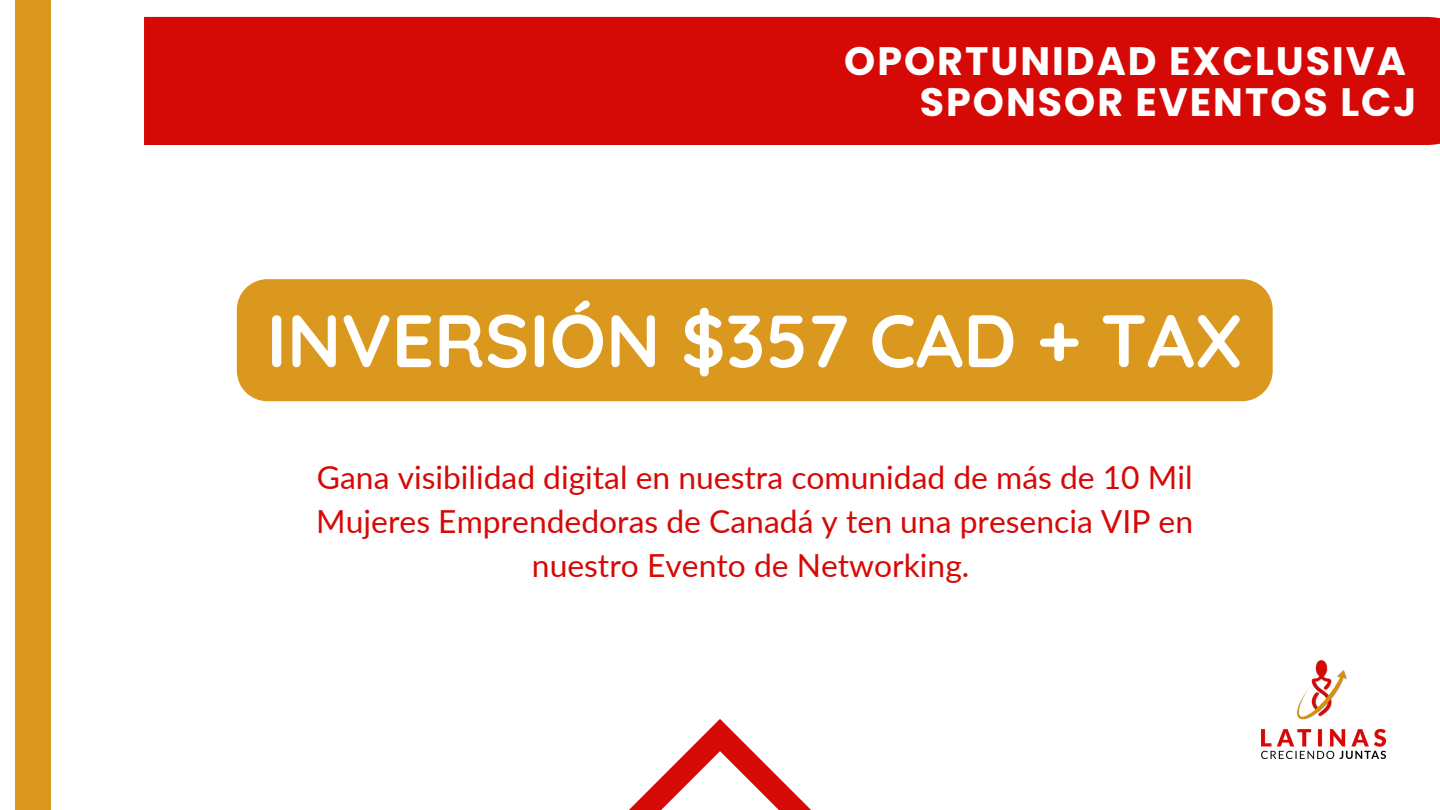
<style>
.page{position:relative;width:1440px;height:810px;background:#fff}
.page>*{position:absolute;margin:0;border:0;box-sizing:border-box;transform-origin:0 0}
.t1{font:700 74.2px "Quicksand";color:#fff}
.t2{font:700 39.6px/41.1px "Poppins";letter-spacing:.05em;color:#fff;text-align:right}
.t3{font:31.8px/44.2px "Lato";color:#d50a07;text-align:center}
</style>
<div class="page">
<div style="left:15px;top:0;width:36px;height:810px;background:#db981e"></div>
<svg style="left:629px;top:719px;width:182px;height:91px"></svg>
<div style="left:144px;top:17px;width:1296px;height:128px;background:#d50a07"></div>
<div style="left:237px;top:279px;width:1036px;height:122px;background:#db981e;border-radius:31px"></div>
<img style="left:1261px;top:660px;width:124px;height:99px">
<h1 class="t2" style="left:844px;top:41px;width:574px">OPORTUNIDAD EXCLUSIVA<br>SPONSOR EVENTOS LCJ</h1>
<h2 class="t1" style="left:266px;top:293px;width:978px">INVERSIÓN $357 CAD + TAX</h2>
<p class="t3" style="left:316px;top:454px;width:878px">Gana visibilidad digital en nuestra comunidad de más de 10 Mil<br>Mujeres Emprendedoras de Canadá y ten una presencia VIP en nuestro Evento de Networking.</p>
</div>
